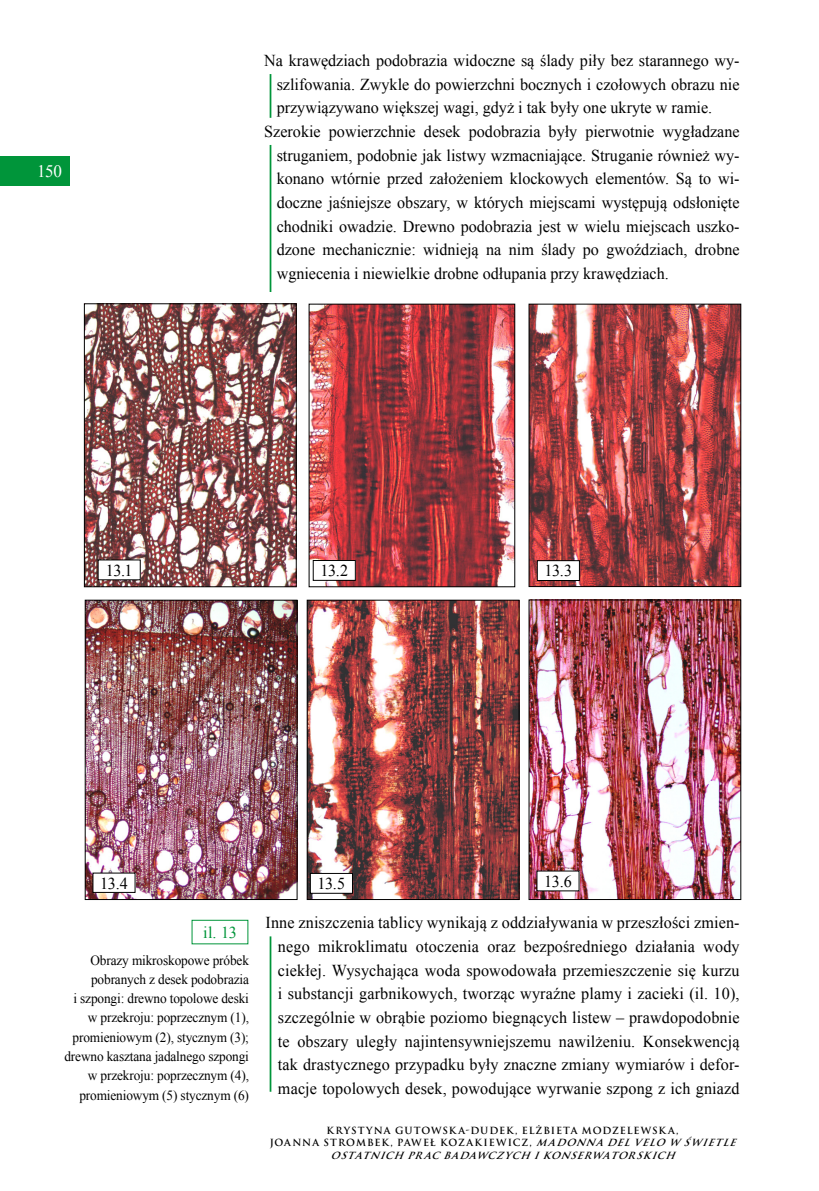
<style>
.page{position:relative;width:819px;height:1191px;background:#fff}
.page>*{position:absolute;margin:0;border:0;box-sizing:border-box;transform-origin:0 0}
.t1{font:17.5px "Times New Roman";color:#fff}
.t2{font:16.62px/23.6px "Times New Roman";color:#000;text-align:justify}
.t3{font:16.62px "Times New Roman";color:#00953a}
.t4{font:14px/19.2px "Times New Roman";letter-spacing:-.01em;color:#000;text-align:right;scale:.95 1}
.t5{font:700 9.62px/12.2px "Trajan Pro";letter-spacing:.095em;color:#000;text-align:center}
.s1{font-style:italic}
</style>
<div class="page">
<hr style="left:269px;top:55px;width:2px;height:1036px;background:#00953a">
<div style="left:0;top:156px;width:69px;height:30px;background:#00953a"></div>
<div style="left:230px;top:292px;width:56px;height:620px;background:#fff"></div>
<img style="left:86px;top:305px;width:208px;height:280px">
<div style="left:84px;top:303px;width:212px;height:284px;border:1px solid #000"></div>
<img style="left:311px;top:306px;width:202px;height:279px">
<div style="left:309px;top:304px;width:206px;height:283px;border:1px solid #000"></div>
<img style="left:87px;top:602px;width:208px;height:295px">
<div style="left:85px;top:600px;width:212px;height:299px;border:1px solid #000"></div>
<img style="left:309px;top:602px;width:208px;height:295px">
<div style="left:307px;top:600px;width:212px;height:299px;border:1px solid #000"></div>
<div style="left:98px;top:560px;width:42px;height:20px;background:#fff"></div>
<div style="left:93px;top:873px;width:42px;height:19px;background:#fff"></div>
<div style="left:310px;top:873px;width:42px;height:20px;background:#fff"></div>
<div style="left:310px;top:873px;width:42px;height:20px;border:1px solid #000"></div>
<div style="left:254px;top:47px;width:485px;height:27px;background:#fff"></div>
<div style="left:254px;top:118px;width:485px;height:27px;background:#fff"></div>
<img style="left:531px;top:306px;width:208px;height:279px">
<div style="left:529px;top:304px;width:212px;height:283px;border:1px solid #000"></div>
<img style="left:531px;top:602px;width:208px;height:295px">
<div style="left:537px;top:871px;width:42px;height:20px;background:#fff"></div>
<div style="left:537px;top:560px;width:42px;height:20px;background:#fff"></div>
<div style="left:537px;top:560px;width:42px;height:21px;border:1px solid #000"></div>
<div style="left:313px;top:560px;width:42px;height:20px;background:#fff"></div>
<div style="left:313px;top:560px;width:42px;height:20px;border:1px solid #000"></div>
<div style="left:255px;top:909px;width:484px;height:27px;background:#fff"></div>
<div style="left:192px;top:920px;width:56px;height:24px;border:1px solid #00953a"></div>
<p class="t1" style="left:37px;top:160px;width:26px">150</p>
<p class="t2" style="left:106px;top:558px;width:28px">13.1</p>
<p class="t2" style="left:264px;top:48px;width:476px">Na krawędziach podobrazia widoczne są ślady piły bez starannego wy-</p>
<p class="t2" style="left:277px;top:72px;width:464px">szlifowania. Zwykle do powierzchni bocznych i czołowych obrazu nie</p>
<p class="t2" style="left:277px;top:96px;width:437px">przywiązywano większej wagi, gdyż i tak były one ukryte w ramie.</p>
<p class="t2" style="left:264px;top:119px;width:477px">Szerokie powierzchnie desek podobrazia były pierwotnie wygładzane</p>
<p class="t2" style="left:277px;top:143px;width:464px">struganiem, podobnie jak listwy wzmacniające. Struganie również wy-</p>
<p class="t2" style="left:277px;top:167px;width:464px">konano wtórnie przed założeniem klockowych elementów. Są to wi-</p>
<p class="t2" style="left:277px;top:190px;width:464px">doczne jaśniejsze obszary, w których miejscami występują odsłonięte</p>
<p class="t2" style="left:277px;top:214px;width:464px">chodniki owadzie. Drewno podobrazia jest w wielu miejscach uszko-</p>
<p class="t2" style="left:277px;top:237px;width:464px">dzone mechanicznie: widnieją na nim ślady po gwoździach, drobne</p>
<p class="t2" style="left:277px;top:261px;width:393px">wgniecenia i niewielkie drobne odłupania przy krawędziach.</p>
<p class="t2" style="left:320px;top:558px;width:29px">13.2</p>
<p class="t2" style="left:544px;top:559px;width:29px">13.3</p>
<p class="t2" style="left:100px;top:871px;width:29px">13.4</p>
<p class="t2" style="left:317px;top:871px;width:29px">13.5</p>
<p class="t2" style="left:544px;top:869px;width:29px">13.6</p>
<p class="t3" style="left:203px;top:921px;width:35px">il. 13</p>
<p class="t4" style="left:64px;top:950px;width:196px">Obrazy mikroskopowe próbek pobranych z desek podobrazia<br>i szpongi: drewno topolowe deski w przekroju: poprzecznym (1), promieniowym (2), stycznym (3); drewno kasztana jadalnego szpongi w przekroju: poprzecznym (4), promieniowym (5) stycznym (6)</p>
<p class="t2" style="left:278px;top:910px;width:463px;text-indent:-12px">Inne zniszczenia tablicy wynikają z oddziaływania w przeszłości zmien&shy;nego mikroklimatu otoczenia oraz bezpośredniego działania wody ciekłej. Wysychająca woda spowodowała przemieszczenie się kurzu i substancji garbnikowych, tworząc wyraźne plamy i zacieki (il. 10), szczególnie w obrąbie poziomo biegnących listew – prawdopodobnie te obszary uległy najintensywniejszemu nawilżeniu. Konsekwencją tak drastycznego przypadku były znaczne zmiany wymiarów i defor&shy;macje topolowych desek, powodujące wyrwanie szpong z ich gniazd</p>
<p class="t5" style="left:270px;top:1124px;width:472px">KRYSTYNA GUTOWSK A-DUDEK, ELŻBIETA MODZELEWSK A,<br>JOANNA STROMBEK, PAWEŁ KOZAKIEWICZ, <span class="s1">MADONNADELVELO W ŚWIETLE<br>OSTATNICH PR AC BADAWCZYCH IKONSERWATORSKICH</span></p>
</div>
